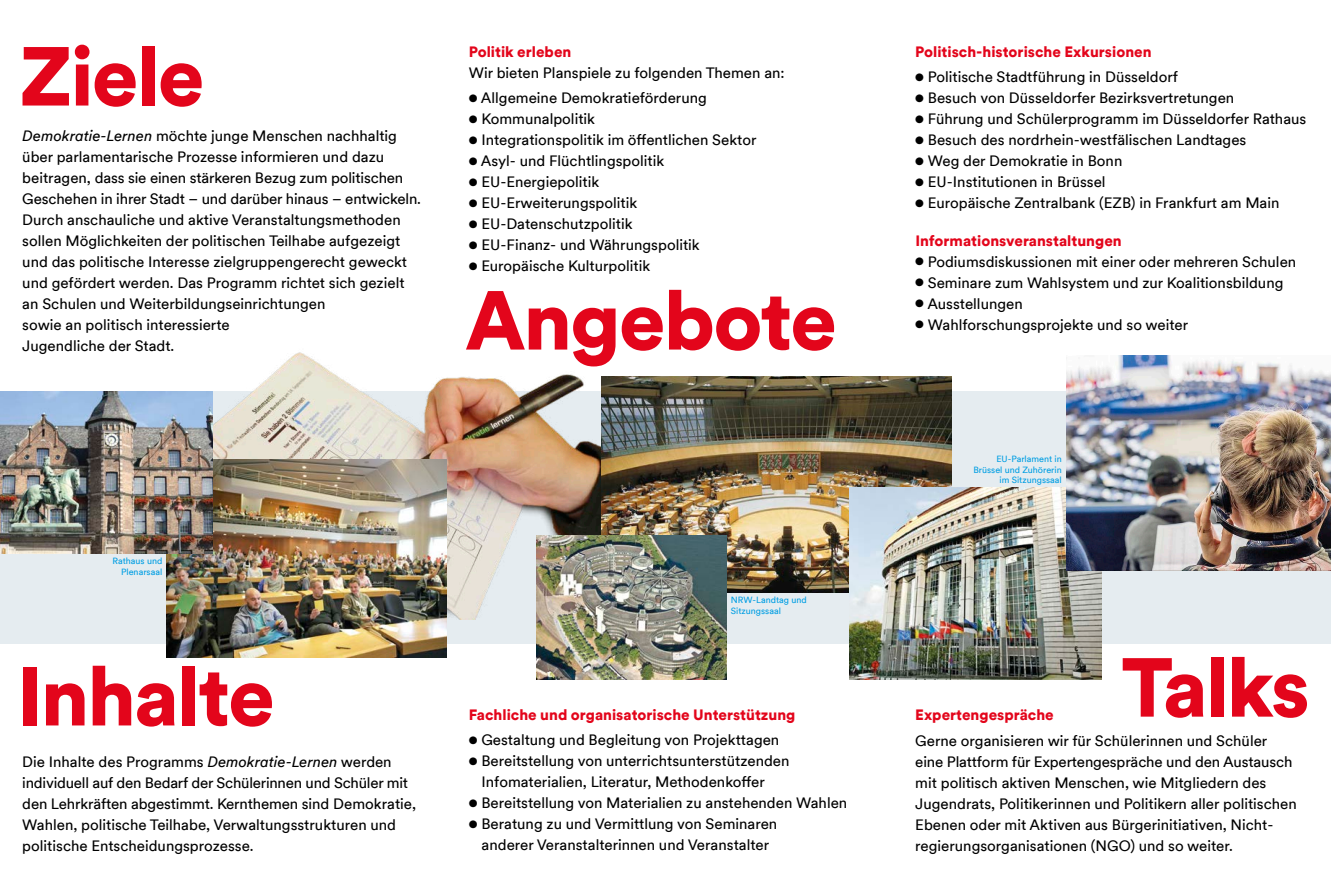
<style>
.page{position:relative;width:1331px;height:893px;background:#fff}
.page>*{position:absolute;margin:0;border:0;box-sizing:border-box;transform-origin:0 0}
.t1{font:900 82.5px "Duesseldorf Circular TT";letter-spacing:-.025em;color:#e3051b}
.t2{font:15px/21px "Duesseldorf Circular TT";color:#000}
.t3{font:900 15px "Duesseldorf Circular TT";color:#e3051b}
.t4{font:9px/10.8px "Duesseldorf Circular TT";color:#009ee3;text-align:right}
.s1{font-style:italic}
.s2{font-size:10.5px}
</style>
<div class="page">
<div style="left:0;top:391px;width:1331px;height:252px;background:#e5ecf0"></div>
<img style="left:212px;top:352px;width:389px;height:267px">
<img style="left:167px;top:459px;width:279px;height:199px">
<img style="left:0;top:391px;width:212px;height:162px">
<img style="left:601px;top:376px;width:350px;height:216px">
<img style="left:849px;top:488px;width:253px;height:191px">
<img style="left:1066px;top:355px;width:265px;height:215px">
<img style="left:537px;top:535px;width:190px;height:144px">
<h1 class="t1" style="left:19px;top:19px;width:187px">Ziele</h1>
<p class="t2" style="left:22px;top:124px;width:400px"><span class="s1">Demokratie-Lernen</span> möchte junge Menschen nachhaltig über parlamentarische Prozesse informieren und dazu beitragen, dass sie einen stärkeren Bezug zum politischen Geschehen in ihrer Stadt – und darüber hinaus – entwickeln.<br>Durch anschauliche und aktive Veranstaltungsmethoden sollen Möglichkeiten der politischen Teilhabe aufgezeigt und das politische Interesse zielgruppengerecht geweckt und gefördert werden. Das Programm richtet sich gezielt an Schulen und Weiterbildungseinrichtungen<br>sowie an politisch interessierte<br>Jugendliche der Stadt.</p>
<p class="t3" style="left:469px;top:41px;width:104px">Politik erleben</p>
<p class="t2" style="left:469px;top:62px;width:317px">Wir bieten Planspiele zu folgenden Themen an:</p>
<p class="t2" style="left:469px;top:87px;width:240px"><span class="s2">●</span> Allgemeine Demokratieförderung</p>
<p class="t2" style="left:469px;top:108px;width:128px"><span class="s2">●</span> Kommunalpolitik</p>
<p class="t2" style="left:469px;top:129px;width:289px"><span class="s2">●</span> Integrationspolitik im öffentlichen Sektor</p>
<p class="t2" style="left:469px;top:150px;width:197px"><span class="s2">●</span> Asyl- und Flüchtlingspolitik</p>
<p class="t2" style="left:469px;top:171px;width:132px"><span class="s2">●</span> EU-Energiepolitik</p>
<p class="t2" style="left:469px;top:192px;width:170px"><span class="s2">●</span> EU-Erweiterungspolitik</p>
<p class="t2" style="left:469px;top:213px;width:165px"><span class="s2">●</span> EU-Datenschutzpolitik</p>
<p class="t2" style="left:469px;top:234px;width:233px"><span class="s2">●</span> EU-Finanz- und Währungspolitik</p>
<p class="t2" style="left:469px;top:255px;width:183px"><span class="s2">●</span> Europäische Kulturpolitik</p>
<h1 class="t1" style="left:465px;top:263px;width:373px">Angebote</h1>
<p class="t4" style="left:113px;top:555px;width:51px">Rathaus und<br>Plenarsaal</p>
<h1 class="t1" style="left:16px;top:639px;width:260px">Inhalte</h1>
<p class="t2" style="left:22px;top:750px;width:395px">Die Inhalte des Programms <span class="s1">Demokratie-Lernen</span> werden individuell auf den Bedarf der Schülerinnen und Schüler mit den Lehrkräften abgestimmt. Kernthemen sind Demokratie, Wahlen, politische Teilhabe, Verwaltungsstrukturen und politische Entscheidungsprozesse.</p>
<p class="t4" style="left:731px;top:594px;width:77px;text-align:left">NRW-Landtag und<br>Sitzungssaal</p>
<p class="t3" style="left:469px;top:704px;width:328px">Fachliche und organisatorische Unterstützung</p>
<p class="t2" style="left:469px;top:729px;width:312px"><span class="s2">●</span> Gestaltung und Begleitung von Projekttagen</p>
<p class="t2" style="left:482px;top:750px;width:309px;text-indent:-13px"><span class="s2">●</span> Bereitstellung von unterrichtsunterstützenden<br>Infomaterialien, Literatur, Methodenkoffer</p>
<p class="t2" style="left:469px;top:792px;width:380px"><span class="s2">●</span> Bereitstellung von Materialien zu anstehenden Wahlen</p>
<p class="t2" style="left:469px;top:813px;width:310px;text-align:center"><span class="s2">●</span> Beratung zu und Vermittlung von Seminaren anderer Veranstalterinnen und Veranstalter</p>
<p class="t3" style="left:915px;top:41px;width:238px">Politisch-historische Exkursionen</p>
<p class="t2" style="left:915px;top:66px;width:264px"><span class="s2">●</span> Politische Stadtführung in Düsseldorf</p>
<p class="t2" style="left:915px;top:87px;width:320px"><span class="s2">●</span> Besuch von Düsseldorfer Bezirksvertretungen</p>
<p class="t2" style="left:915px;top:108px;width:393px"><span class="s2">●</span> Führung und Schülerprogramm im Düsseldorfer Rathaus</p>
<p class="t2" style="left:915px;top:129px;width:333px"><span class="s2">●</span> Besuch des nordrhein-westfälischen Landtages</p>
<p class="t2" style="left:915px;top:150px;width:209px"><span class="s2">●</span> Weg der Demokratie in Bonn</p>
<p class="t2" style="left:915px;top:171px;width:192px"><span class="s2">●</span> EU-Institutionen in Brüssel</p>
<p class="t2" style="left:915px;top:192px;width:366px"><span class="s2">●</span> Europäische Zentralbank (EZB) in Frankfurt am Main</p>
<p class="t3" style="left:915px;top:230px;width:208px">Informationsveranstaltungen</p>
<p class="t2" style="left:915px;top:250px;width:382px"><span class="s2">●</span> Podiumsdiskussionen mit einer oder mehreren Schulen</p>
<p class="t2" style="left:915px;top:271px;width:370px"><span class="s2">●</span> Seminare zum Wahlsystem und zur Koalitionsbildung</p>
<p class="t2" style="left:915px;top:292px;width:109px"><span class="s2">●</span> Ausstellungen</p>
<p class="t2" style="left:915px;top:313px;width:274px"><span class="s2">●</span> Wahlforschungsprojekte und so weiter</p>
<p class="t4" style="left:973px;top:453px;width:90px">EU-Parlament in<br>Brüssel und Zuhörerin im Sitzungssaal</p>
<h1 class="t1" style="left:1121px;top:630px;width:190px">Talks</h1>
<p class="t2" style="left:915px;top:729px;width:383px">Gerne organisieren wir für Schülerinnen und Schüler eine Plattform für Expertengespräche und den Austausch mit politisch aktiven Menschen, wie Mitgliedern des Jugendrats, Politikerinnen und Politikern aller politischen Ebenen oder mit Aktiven aus Bürgerinitiativen, Nicht&shy;regierungsorganisationen (NGO) und so weiter.</p>
<p class="t3" style="left:915px;top:705px;width:140px">Expertengespräche</p>
</div>
